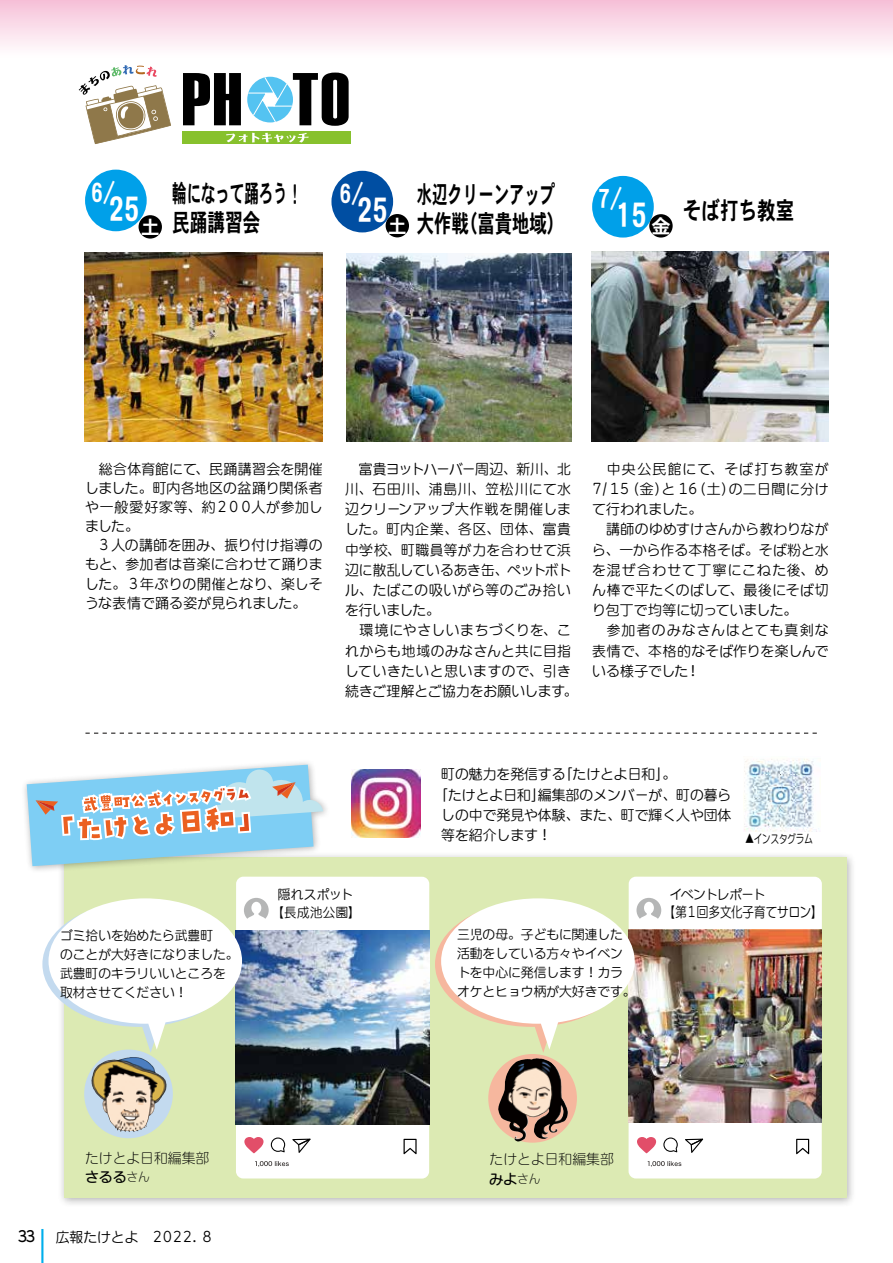
<style>
.page{position:relative;width:893px;height:1263px;background:#fff}
.page>*{position:absolute;margin:0;border:0;box-sizing:border-box;transform-origin:0 0}
.t1{font:34.05px "DFHS Gothic W7 WIN RKSJ H";color:#fff;scale:.9 1}
.t2{font:26.55px "DFHS Gothic W7 WIN RKSJ H";color:#fff;scale:.9 1}
.t3{font:24.45px/28.7px "DFHS Gothic W7 WIN RKSJ H";color:#000;scale:.63 1}
.t4{font:24.45px/28.7px "DFHS Gothic W7 WIN RKSJ H";color:#000;scale:.59 1}
.t5{font:24.45px "DFHS Gothic W7 WIN RKSJ H";color:#000;scale:.76 1}
.t6{font:24.45px "DFHS Gothic W7 WIN RKSJ H";color:#000;scale:.71 1}
.t7{font:19.2px "DFHS Gothic W7 WIN RKSJ H";color:#fff}
.t8{font:14.85px "DFUD Maru Gothic W6 WINP RKSJ H";color:#000}
.t9{font:13.8px/20.2px "DFUD Maru Gothic W4 WINP RKSJ H";letter-spacing:.015em;color:#000}
.t10{font:13.8px/20.2px "DFUD Maru Gothic W4 WINP RKSJ H";letter-spacing:.075em;color:#000;text-align:right}
.t11{font:13.8px "DFUD Maru Gothic W2 WINP RKSJ H";color:#000}
.t12{font:13.8px "DFUD Maru Gothic W4 WINP RKSJ H";letter-spacing:.08em;color:#000}
.t13{font:13.8px "DFUD Maru Gothic W4 WINP RKSJ H";letter-spacing:.09em;color:#000}
.t14{font:13.8px "DFUD Maru Gothic W4 WINP RKSJ H";letter-spacing:-.01em;color:#000;scale:.83 1}
.t15{font:13.8px "DFUD Maru Gothic W6 WINP RKSJ H";color:#000}
.t16{font:12.75px/19.2px "DFUD Maru Gothic W4 WINP RKSJ H";color:#000}
.t17{font:12.75px/17.5px "DFUD Maru Gothic W4 WINP RKSJ H";letter-spacing:.025em;color:#000;text-align:center}
.t18{font:12.75px "DFUD Maru Gothic W4 WINP RKSJ H";letter-spacing:-.075em;color:#000}
.t19{font:11.7px "DFUD Maru Gothic W4 WINP RKSJ H";color:#000;scale:.72 1}
.s1{font-family:"Koz Min Pr 6 N"}
.s2{font-family:"DFUD Maru Gothic W2 WINP RKSJ H";font-size:11.7px}
</style>
<div class="page">
<hr style="left:41px;top:1229px;width:2px;height:34px;background:#00afec">
<div style="left:57px;top:851px;width:799px;height:356px;background:#000;opacity:.3"></div>
<div style="left:64px;top:857px;width:782px;height:341px;background:#dceab3"></div>
<div style="left:0;top:0;width:893px;height:58px;background:linear-gradient(to bottom,#f6c0d8,#fff)"></div>
<svg style="left:183px;top:73px;width:58px;height:52px"></svg>
<svg style="left:248px;top:73px;width:101px;height:53px"></svg>
<svg style="left:79px;top:65px;width:92px;height:79px"></svg>
<div style="left:182px;top:132px;width:169px;height:12px;background:#87c12d"></div>
<svg style="left:226px;top:133px;width:82px;height:10px"></svg>
<svg style="left:84px;top:1049px;width:89px;height:89px;background:#bdbdb7"></svg>
<svg style="left:488px;top:1054px;width:89px;height:89px;background:#9c7c6d"></svg>
<div style="left:21px;top:759px;width:310px;height:115px;background:#000;opacity:.3"></div>
<svg style="left:27px;top:765px;width:296px;height:101px"></svg>
<div style="left:254px;top:818px;width:21px;height:19px;background:#7ecef4"></div>
<img style="left:744px;top:759px;width:75px;height:72px">
<svg style="left:85px;top:732px;width:732px;height:2px"></svg>
<img style="left:91px;top:1057px;width:39px;height:32px">
<div style="left:236px;top:877px;width:193px;height:301px;background:#fff;border-radius:7px"></div>
<svg style="left:255px;top:1161px;width:34px;height:6px"></svg>
<svg style="left:244px;top:1137px;width:19px;height:16px"></svg>
<svg style="left:271px;top:1137px;width:14px;height:15px"></svg>
<svg style="left:292px;top:1138px;width:19px;height:15px"></svg>
<svg style="left:403px;top:1139px;width:14px;height:15px"></svg>
<img style="left:236px;top:931px;width:193px;height:193px">
<img style="left:500px;top:1058px;width:36px;height:44px">
<div style="left:629px;top:877px;width:193px;height:301px;background:#fff;border-radius:7px"></div>
<svg style="left:648px;top:1161px;width:33px;height:6px"></svg>
<svg style="left:637px;top:1137px;width:19px;height:16px"></svg>
<svg style="left:663px;top:1137px;width:15px;height:15px"></svg>
<svg style="left:685px;top:1138px;width:18px;height:15px"></svg>
<svg style="left:796px;top:1139px;width:13px;height:15px"></svg>
<img style="left:628px;top:930px;width:194px;height:193px">
<svg style="left:42px;top:898px;width:227px;height:155px"></svg>
<svg style="left:435px;top:898px;width:226px;height:155px"></svg>
<img style="left:352px;top:770px;width:68px;height:67px">
<div style="left:592px;top:176px;width:62px;height:62px;background:#00a0e9;border-radius:50%"></div>
<div style="left:649px;top:214px;width:24px;height:24px;background:#000;border-radius:50%"></div>
<img style="left:592px;top:252px;width:237px;height:189px">
<div style="left:331px;top:171px;width:62px;height:61px;background:#004ea2;border-radius:50%"></div>
<div style="left:386px;top:214px;width:23px;height:23px;background:#000;border-radius:50%"></div>
<img style="left:346px;top:253px;width:226px;height:188px">
<div style="left:85px;top:170px;width:62px;height:61px;background:#00a0e9;border-radius:50%"></div>
<div style="left:139px;top:215px;width:23px;height:24px;background:#000;border-radius:50%"></div>
<img style="left:85px;top:253px;width:238px;height:188px">
<h2 class="t2" style="left:91px;top:179px;width:28px">6/</h2>
<h1 class="t1" style="left:109px;top:192px;width:36px">25</h1>
<h3 class="t7" style="left:141px;top:217px;width:21px">土</h3>
<h3 class="t4" style="left:172px;top:179px;width:222px">輪になって踊ろう!民踊講習会</h3>
<h2 class="t2" style="left:339px;top:180px;width:28px">6/</h2>
<h3 class="t3" style="left:460px;top:180px;width:167px;text-indent:-43px">水辺クリーンアップ（富貴地域(</h3>
<h2 class="t2" style="left:598px;top:185px;width:28px">7/</h2>
<h1 class="t1" style="left:357px;top:193px;width:36px">25</h1>
<h3 class="t5" style="left:683px;top:198px;width:148px">そば打ち教室</h3>
<h1 class="t1" style="left:616px;top:198px;width:36px">15</h1>
<h3 class="t6" style="left:417px;top:211px;width:75px">大作戦</h3>
<h3 class="t7" style="left:651px;top:216px;width:21px">金</h3>
<h3 class="t7" style="left:388px;top:216px;width:21px">土</h3>
<p class="t9" style="left:85px;top:459px;width:239px;line-height:19.2px">　総合体育館にて、民踊講習会を開催しました。町内各地区の盆踊り関係者や一般愛好家等、約２００人が参加しました。<br>　3 人の講師を囲み、振り付け指導のもと、参加者は音楽に合わせて踊りました。３年ぶりの開催となり、楽しそうな表情で踊る姿が見られました。</p>
<p class="t9" style="left:345px;top:458px;width:234px">　富貴ヨットハーバー周辺、新川、北川、石田川、浦島川、笠松川にて水辺クリーンアップ大作戦を開催しました。町内企業、各区、団体、富貴中学校、町職員等が力を合わせて浜辺に散乱しているあき缶、ペットボトル、たばこの吸いがら等のごみ拾いを行いました。<br>　環境にやさしいまちづくりを、これからも地域のみなさんと共に目指していきたいと思いますので、引き続きご理解とご協力をお願いします。</p>
<p class="t10" style="left:592px;top:458px;width:238px">　中央公民館にて、そば打ち教室がの二日間に分け</p>
<p class="t9" style="left:592px;top:479px;width:39px">7/ 15</p>
<p class="t9" style="left:592px;top:499px;width:112px">て行われました。</p>
<p class="t9" style="left:592px;top:519px;width:238px">　講師のゆめすけさんから教わりなが</p>
<p class="t9" style="left:592px;top:539px;width:238px">ら、一から作る本格そば。そば粉と水</p>
<p class="t12" style="left:592px;top:561px;width:238px">を混ぜ合わせて丁寧にこねた後、め</p>
<p class="t9" style="left:592px;top:580px;width:238px">ん棒で平たくのばして、最後にそば切</p>
<p class="t9" style="left:592px;top:600px;width:207px">り包丁で均等に切っていました。</p>
<p class="t13" style="left:592px;top:621px;width:238px">　参加者のみなさんはとても真剣な</p>
<p class="t9" style="left:592px;top:640px;width:238px">表情で、本格的なそば作りを楽しんで</p>
<p class="t9" style="left:686px;top:660px;width:15px">!</p>
<p class="t9" style="left:625px;top:479px;width:74px">（金と） 16</p>
<p class="t9" style="left:692px;top:479px;width:45px">（土）</p>
<p class="t9" style="left:592px;top:660px;width:98px">いる様子でした</p>
<p class="t9" style="left:559px;top:764px;width:119px">「たけとよ日和。「</p>
<p class="t9" style="left:538px;top:764px;width:195px;text-indent:-97px">町の魅力を発信する<br>編集部のメンバーが、町の暮ら</p>
<p class="t9" style="left:441px;top:784px;width:292px;text-indent:-7px">「たけとよ日和」<br>しの中で発見や体験、また、町で輝く人や団体等を紹介します!</p>
<p class="t19" style="left:745px;top:831px;width:95px"><span class="s1">▲</span>インスタグラム</p>
<p class="t17" style="left:272px;top:886px;width:91px">隠れスポット【長成池公園【</p>
<p class="t18" style="left:669px;top:886px;width:97px">イベントレポート</p>
<p class="t14" style="left:664px;top:902px;width:193px">【第１回多文化子育てサロン【</p>
<p class="t16" style="left:60px;top:925px;width:180px">ゴミ拾いを始めたら武豊町<br>のことが大好きになりました。武豊町のキラリいいところを取材させてください!</p>
<p class="t16" style="left:457px;top:925px;width:180px">三児の母。子どもに関連した活動をしている方々やイベントを中心に発信します！カラオケとヒョウ柄が大好きです。</p>
<p class="t8" style="left:17px;top:1226px;width:20px">33</p>
<p class="t11" style="left:85px;top:1148px;width:126px">たけとよ日和編集部</p>
<p class="t15" style="left:85px;top:1168px;width:66px">さるる<span class="s2">さん</span></p>
<p class="t9" style="left:56px;top:1226px;width:84px">広報たけとよ</p>
<p class="t9" style="left:152px;top:1226px;width:63px">2022. ８</p>
<p class="t11" style="left:490px;top:1150px;width:126px">たけとよ日和編集部</p>
<p class="t15" style="left:490px;top:1169px;width:53px">みよ<span class="s2">さん</span></p>
</div>
